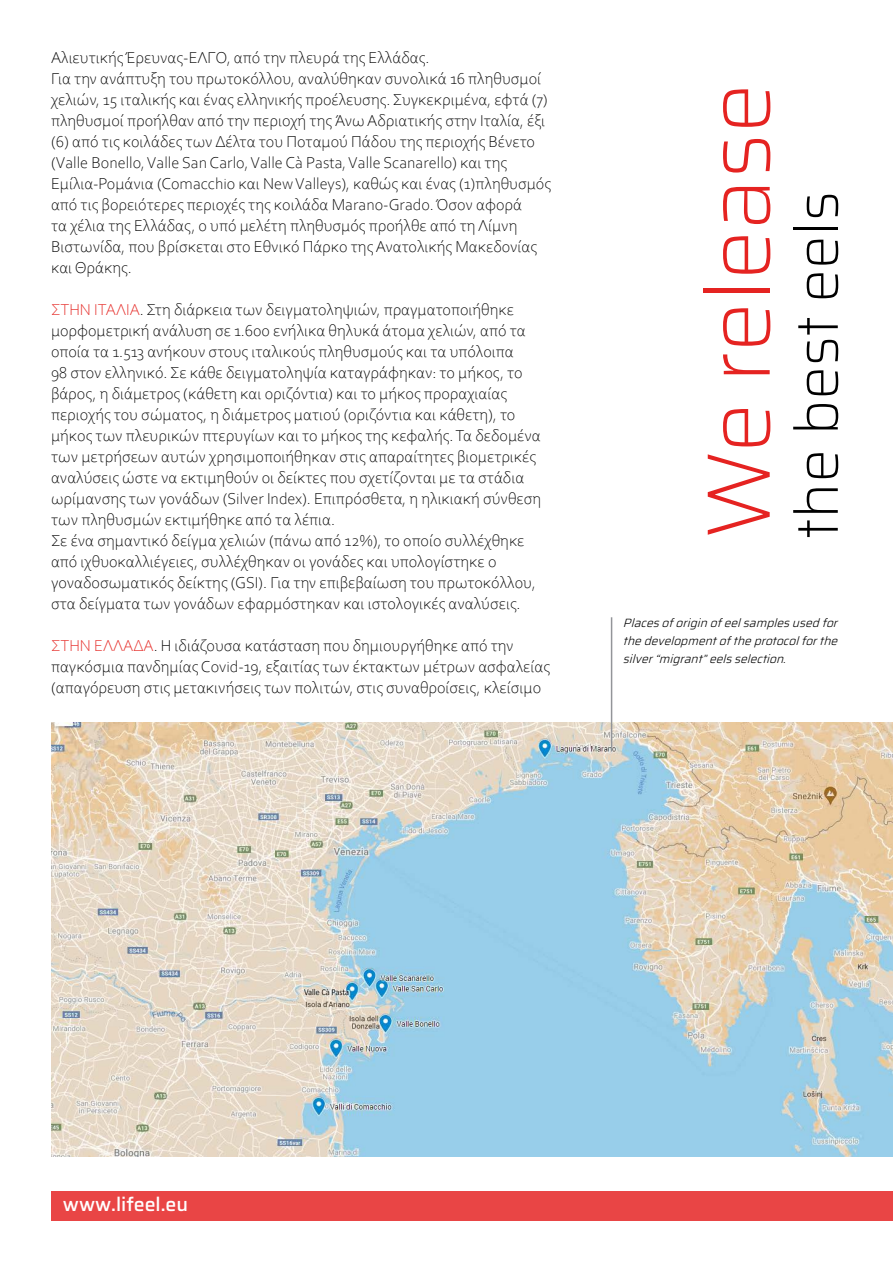
<style>
.page{position:relative;width:893px;height:1263px;background:#fff}
.page>*{position:absolute;margin:0;border:0;box-sizing:border-box;transform-origin:0 0}
.t1{font:200 90px "Saira";color:#e52321}
.t2{font:200 60px "Saira";color:#000}
.t3{font:500 19.5px "Saira";color:#fff}
.t4{font:300 16.5px/21px "Corbel";color:#000}
.t5{font:italic 300 12px/18px "Saira";color:#000;text-align:justify}
.s1{color:#e52622}
</style>
<div class="page">
<div style="left:51px;top:1191px;width:842px;height:29px;background:#e94545"></div>
<img style="left:51px;top:722px;width:842px;height:435px">
<hr style="left:611px;top:617px;width:1px;height:133px;background:#939599">
<p class="t4" style="left:51px;top:47px;width:501px">Αλιευτικής Έρευνας-ΕΛΓΟ, από την πλευρά της Ελλάδας.<br>Για την ανάπτυξη του πρωτοκόλλου, αναλύθηκαν συνολικά 16 πληθυσμοί χελιών, 15 ιταλικής και ένας ελληνικής προέλευσης. Συγκεκριμένα, εφτά (7) πληθυσμοί προήλθαν από την περιοχή της Άνω Αδριατικής στην Ιταλία, έξι (6) από τις κοιλάδες των Δέλτα του Ποταμού Πάδου της περιοχής Βένετο (Valle Bonello, Valle San Carlo, Valle Cà Pasta, Valle Scanarello) και της Εμίλια-Ρομάνια (Comacchio και New Valleys), καθώς και ένας (1)πληθυσμός από τις βορειότερες περιοχές της κοιλάδα Marano-Grado. Όσον αφορά<br>τα χέλια της Ελλάδας, ο υπό μελέτη πληθυσμός προήλθε από τη Λίμνη Βιστωνίδα, που βρίσκεται στο Εθνικό Πάρκο της Ανατολικής Μακεδονίας και Θράκης.</p>
<p class="t4" style="left:51px;top:299px;width:492px"><span class="s1">ΣΤΗΝ ΙΤΑΛΙΑ</span>. Στη διάρκεια των δειγματοληψιών, πραγματοποιήθηκε μορφομετρική ανάλυση σε 1.600 ενήλικα θηλυκά άτομα χελιών, από τα οποία τα 1.513 ανήκουν στους ιταλικούς πληθυσμούς και τα υπόλοιπα<br>98 στον ελληνικό. Σε κάθε δειγματοληψία καταγράφηκαν: το μήκος, το βάρος, η διάμετρος (κάθετη και οριζόντια) και το μήκος προραχιαίας περιοχής του σώματος, η διάμετρος ματιού (οριζόντια και κάθετη), το μήκος των πλευρικών πτερυγίων και το μήκος της κεφαλής. Τα δεδομένα των μετρήσεων αυτών χρησιμοποιήθηκαν στις απαραίτητες βιομετρικές αναλύσεις ώστε να εκτιμηθούν οι δείκτες που σχετίζονται με τα στάδια ωρίμανσης των γονάδων (Silver Index). Επιπρόσθετα, η ηλικιακή σύνθεση των πληθυσμών εκτιμήθηκε από τα λέπια.<br>Σε ένα σημαντικό δείγμα χελιών (πάνω από 12%), το οποίο συλλέχθηκε από ιχθυοκαλλιέγειες, συλλέχθηκαν οι γονάδες και υπολογίστηκε ο γοναδοσωματικός δείκτης (GSI). Για την επιβεβαίωση του πρωτοκόλλου, στα δείγματα των γονάδων εφαρμόστηκαν και ιστολογικές αναλύσεις.</p>
<p class="t4" style="left:51px;top:635px;width:500px"><span class="s1">ΣΤΗΝ ΕΛΛΆΔΑ</span>. Η ιδιάζουσα κατάσταση που δημιουργήθηκε από την παγκόσμια πανδημίας Covid-19, εξαιτίας των έκτακτων μέτρων ασφαλείας (απαγόρευση στις μετακινήσεις των πολιτών, στις συναθροίσεις, κλείσιμο</p>
<h1 class="t1" style="left:672px;top:539px;width:457px;rotate:-90deg">We release</h1>
<h2 class="t2" style="left:773px;top:539px;width:349px;rotate:-90deg">the best eels</h2>
<p class="t5" style="left:623px;top:613px;width:221px">Placesoforiginofeelsamplesusedfor thedevelopmentoftheprotocolforthe silver“migrant”eelsselection.</p>
<p class="t3" style="left:63px;top:1189px;width:127px">www.lifeel.eu</p>
</div>
